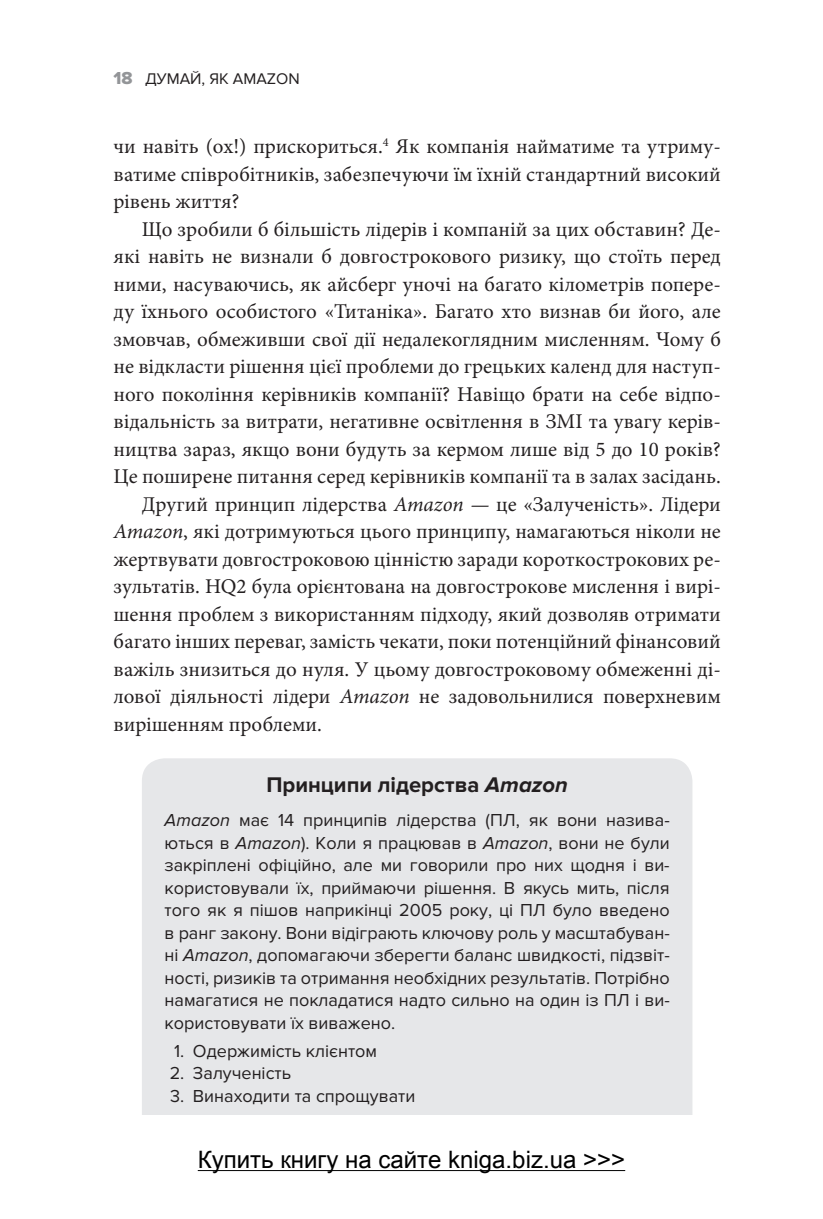
<style>
.page{position:relative;width:823px;height:1219px;background:#fff}
.page>*{position:absolute;margin:0;border:0;box-sizing:border-box;transform-origin:0 0}
.t1{font:24px "Arial";color:#000}
.Vrezka_Heading{font:700 22px "Proxima Nova";color:#231f20}
.Обычный{font:21px/27.4px "Minion Pro";color:#231f20;text-align:justify}
.Vrezka_1{font:18px/22.4px "Proxima Nova";color:#231f20;text-align:justify}
.t2{font:16px "Proxima Nova";color:#231f20}
.s1{font-family:"Proxima Nova Extrabld";font-size:18px;color:#939598}
.s2{font-style:italic}
</style>
<div class="page">
<div style="left:142px;top:758px;width:550px;height:385px;background:#e6e7e9;border-radius:23px"></div>
<div style="left:113px;top:1116px;width:607px;height:42px;background:#fff"></div>
<hr style="left:198px;top:1170px;width:427px;height:1px;background:#000">
<p class="t2" style="left:113px;top:70px;width:188px"><span class="s1">18</span> ДУМАЙ, ЯК AMAZON</p>
<p class="Обычный" style="left:113px;top:133px;width:608px">чи навіть (ох!) прискориться.<sup>4</sup> Як компанія найматиме та утриму&shy;ватиме співробітників, забезпечуючи їм їхній стандартний високий рівень життя?</p>
<p class="Обычный" style="left:113px;top:216px;width:608px;text-indent:28px">Що зробили б більшість лідерів і компаній за цих обставин? Де&shy;які навіть не визнали б довгострокового ризику, що стоїть перед ними, насуваючись, як айсберг уночі на багато кілометрів попере&shy;ду їхнього особистого «Титаніка». Багато хто визнав би його, але змовчав, обмеживши свої дії недалекоглядним мисленням. Чому б не відкласти рішення цієї проблеми до грецьких календ для наступ&shy;ного покоління керівників компанії? Навіщо брати на себе відпо&shy;відальність за витрати, негативне освітлення в ЗМІ та увагу керів&shy;ництва зараз, якщо вони будуть за кермом лише від 5 до 10 років?<br>Це поширене питання серед керівників компанії та в залах засідань.</p>
<p class="Обычный" style="left:113px;top:490px;width:608px;text-indent:28px">Другий принцип лідерства <span class="s2">Amazon —</span> це «Залученість». Лідери <span class="s2">Amazon</span>, які дотримуються цього принципу, намагаються ніколи не жертвувати довгостроковою цінністю заради короткострокових ре&shy;зультатів. HQ2 була орієнтована на довгострокове мислення і вирі&shy;шення проблем з використанням підходу, який дозволяв отримати багато інших переваг, замість чекати, поки потенційний фінансовий важіль знизиться до нуля. У цьому довгостроковому обмеженні ді&shy;лової діяльності лідери <span class="s2">Amazon</span> не задовольнилися поверхневим вирішенням проблеми.</p>
<p class="Vrezka_Heading" style="left:266px;top:772px;width:303px">Принципи лідерства <span class="s2">Amazon</span></p>
<p class="Vrezka_1" style="left:164px;top:809px;width:506px"><span class="s2">Amazon</span> має 14 принципів лідерства (ПЛ, як вони назива&shy;ються в <span class="s2">Amazon</span>). Коли я працював в <span class="s2">Amazon</span>, вони не були закріплені офіційно, але ми говорили про них щодня і ви&shy;користовували їх, приймаючи рішення. В якусь мить, після того як я пішов наприкінці 2005 року, ці ПЛ було введено в ранг закону. Вони відіграють ключову роль у масштабуван&shy;ні <span class="s2">Amazon</span>, допомагаючи зберегти баланс швидкості, підзвіт&shy;ності, ризиків та отримання необхідних результатів. Потрібно намагатися не покладатися надто сильно на один із ПЛ і ви&shy;користовувати їх виважено.</p>
<p class="Vrezka_1" style="left:174px;top:1040px;width:204px">1. Одержимість клієнтом</p>
<p class="Vrezka_1" style="left:170px;top:1062px;width:123px">2. Залученість</p>
<p class="Vrezka_1" style="left:170px;top:1085px;width:246px">3. Винаходити та спрощувати</p>
<p class="t1" style="left:198px;top:1144px;width:428px">Купить книгу на сайте kniga.biz.ua &gt;&gt;&gt;</p>
</div>
